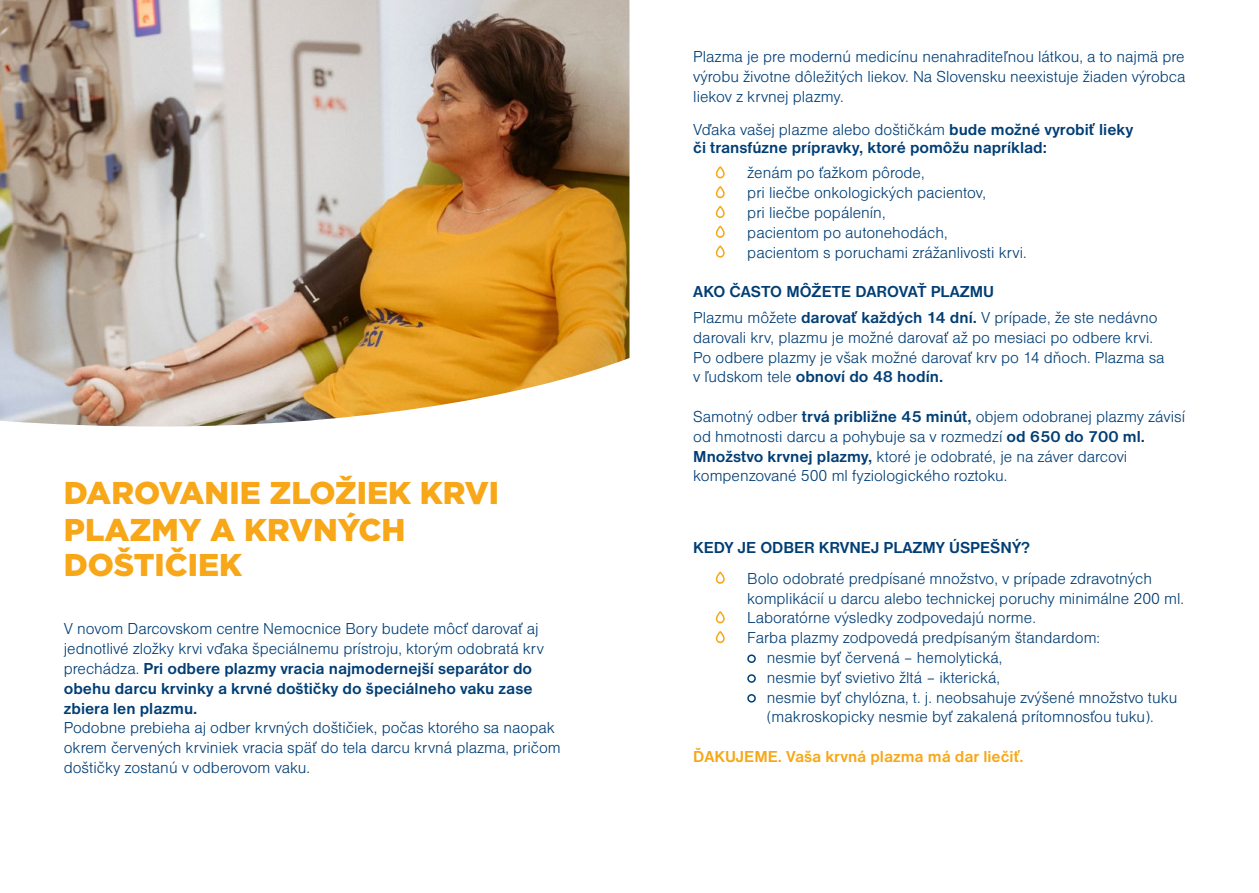
<style>
.page{position:relative;width:1259px;height:893px;background:#fff}
.page>*{position:absolute;margin:0;border:0;box-sizing:border-box;transform-origin:0 0}
.t1{font:900 31.5px/37.8px "Gotham";color:#f7a717}
.t2{font:16.5px/19.8px "Nimbus Sans DOT Ligh";color:#003e75}
.t3{font:700 16.5px/19.8px "Nimbus Sans DOT";color:#003e75;text-align:justify}
.t4{font:700 16.5px "Nimbus Sans DOT";color:#f7a717}
.s1{font-family:"Nimbus Sans DOT Ligh";font-weight:400}
.s2{font-family:"Nimbus Sans DOT";font-weight:700}
</style>
<div class="page">
<svg style="left:716px;top:571px;width:8px;height:13px"></svg>
<svg style="left:716px;top:611px;width:8px;height:12px"></svg>
<svg style="left:716px;top:631px;width:8px;height:12px"></svg>
<div style="left:747px;top:654px;width:9px;height:9px;border:2px solid #003e75;border-radius:50%"></div>
<div style="left:747px;top:674px;width:9px;height:9px;border:2px solid #003e75;border-radius:50%"></div>
<div style="left:747px;top:694px;width:9px;height:9px;border:2px solid #003e75;border-radius:50%"></div>
<svg style="left:716px;top:166px;width:8px;height:12px"></svg>
<svg style="left:716px;top:186px;width:8px;height:12px"></svg>
<svg style="left:716px;top:206px;width:8px;height:12px"></svg>
<svg style="left:716px;top:226px;width:8px;height:12px"></svg>
<svg style="left:716px;top:245px;width:8px;height:13px"></svg>
<img style="left:0;top:0;width:629px;height:426px">
<h1 class="t1" style="left:64px;top:473px;width:437px">DAROVANIE ZLOŽIEK KRVI<br>PLAZMY A KRVNÝCH</h1>
<h1 class="t1" style="left:64px;top:546px;width:180px">DOŠTIČIEK</h1>
<p class="t2" style="left:64px;top:619px;width:481px">V novom Darcovskom centre Nemocnice Bory budete môcť darovať aj jednotlivé zložky krvi vďaka špeciálnemu prístroju, ktorým odobratá krv</p>
<p class="t3" style="left:64px;top:659px;width:470px"><span class="s1">prechádza.</span> Pri odbere plazmy vracia najmodernejší separátor do obehu darcu krvinky a krvné doštičky do špeciálneho vaku zase zbiera len plazmu.</p>
<p class="t2" style="left:64px;top:718px;width:498px">Podobne prebieha aj odber krvných doštičiek, počas ktorého sa naopak okrem červených krviniek vracia späť do tela darcu krvná plazma, pričom doštičky zostanú v odberovom vaku.</p>
<p class="t2" style="left:693px;top:47px;width:493px;text-align:justify">Plazma je pre modernú medicínu nenahraditeľnou látkou, a to najmä pre výrobu životne dôležitých liekov. Na Slovensku neexistuje žiaden výrobca liekov z krvnej plazmy.</p>
<p class="t2" style="left:693px;top:119px;width:441px">Vďaka vašej plazme alebo doštičkám <span class="s2">bude možné vyrobiť lieky</span></p>
<p class="t3" style="left:693px;top:137px;width:355px">či transfúzne prípravky, ktoré pomôžu napríklad:</p>
<p class="t2" style="left:747px;top:163px;width:281px">ženám po ťažkom pôrode,<br>pri liečbe onkologických pacientov,<br>pri liečbe popálenín,<br>pacientom po autonehodách,<br>pacientom s poruchami zrážanlivosti krvi.</p>
<p class="t3" style="left:693px;top:282px;width:302px">AKO ČASTO MÔŽETE DAROVAŤ PLAZMU</p>
<p class="t2" style="left:693px;top:308px;width:473px">Plazmu môžete <span class="s2">darovať každých 14 dní.</span> V prípade, že ste nedávno darovali krv, plazmu je možné darovať až po mesiaci po odbere krvi.<br>Po odbere plazmy je však možné darovať krv po 14 dňoch. Plazma sa</p>
<p class="t3" style="left:693px;top:367px;width:251px"><span class="s1">v ľudskom tele</span> obnoví do 48 hodín.</p>
<p class="t2" style="left:693px;top:407px;width:493px">Samotný odber <span class="s2">trvá približne 45 minút,</span> objem odobranej plazmy závisí od hmotnosti darcu a pohybuje sa v rozmedzí <span class="s2">od 650 do 700 ml.<br>Množstvo krvnej plazmy,</span> ktoré je odobraté, je na záver darcovi kompenzované 500 ml fyziologického roztoku.</p>
<p class="t3" style="left:693px;top:538px;width:338px">KEDY JE ODBER KRVNEJ PLAZMY ÚSPEŠNÝ?</p>
<p class="t2" style="left:747px;top:569px;width:406px">Bolo odobraté predpísané množstvo, v prípade zdravotných</p>
<p class="t2" style="left:747px;top:588px;width:438px">komplikácií u darcu alebo technickej poruchy minimálne 200 ml.</p>
<p class="t2" style="left:747px;top:608px;width:290px">Laboratórne výsledky zodpovedajú norme.</p>
<p class="t2" style="left:747px;top:628px;width:354px">Farba plazmy zodpovedá predpísaným štandardom:</p>
<p class="t2" style="left:767px;top:648px;width:237px">nesmie byť červená – hemolytická,</p>
<p class="t2" style="left:767px;top:668px;width:235px">nesmie byť svietivo žltá – ikterická,</p>
<p class="t2" style="left:767px;top:687px;width:412px">nesmie byť chylózna, t. j. neobsahuje zvýšené množstvo tuku</p>
<p class="t2" style="left:767px;top:707px;width:388px">(makroskopicky nesmie byť zakalená prítomnosťou tuku).</p>
<p class="t4" style="left:693px;top:747px;width:332px">ĎAKUJEME. Vaša krvná plazma má dar liečiť.</p>
</div>
